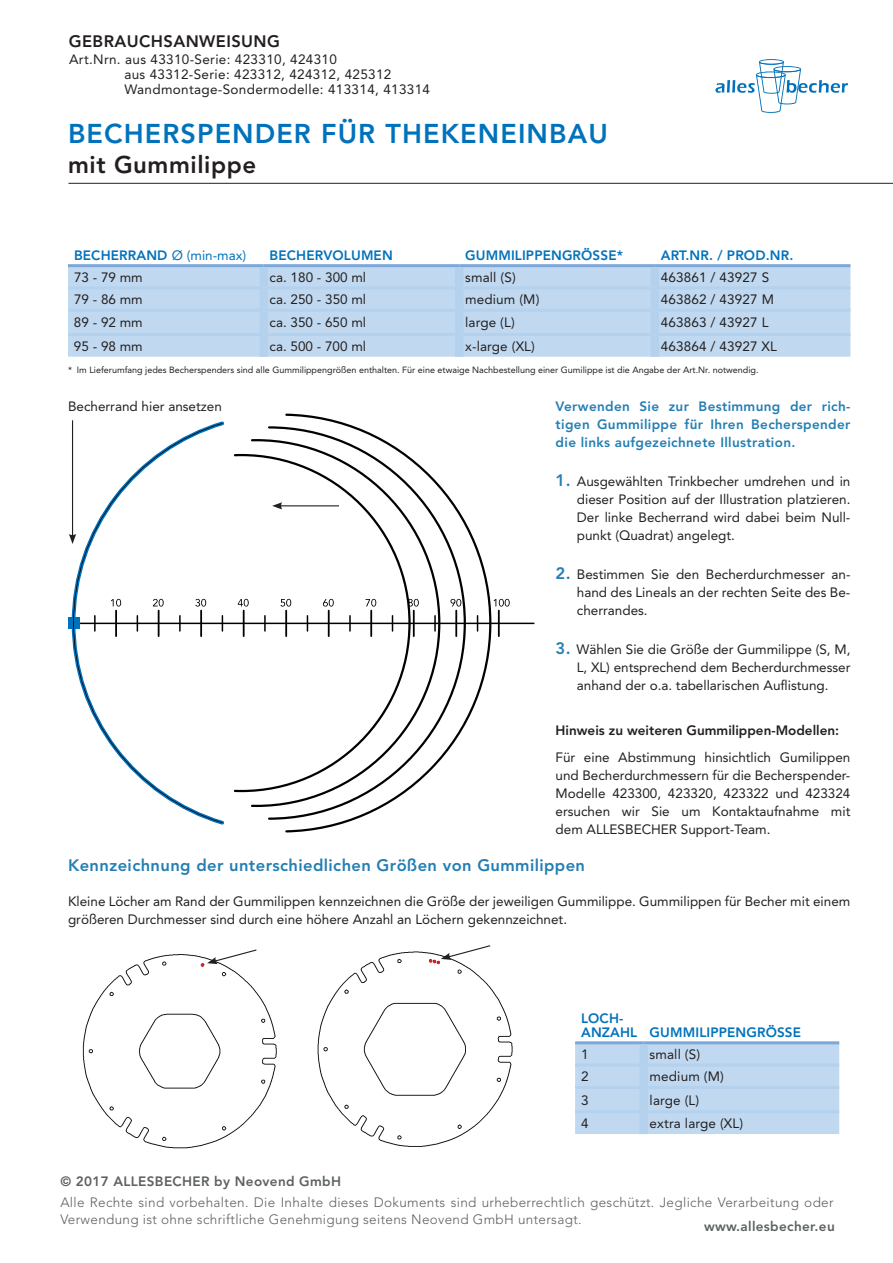
<style>
.page{position:relative;width:893px;height:1263px;background:#fff}
.page>*{position:absolute;margin:0;border:0;box-sizing:border-box;transform-origin:0 0}
.t1{font:800 27px "Avenir";letter-spacing:.04em;color:#0072bc}
.t2{font:800 24px "Avenir";letter-spacing:.025em;color:#231f20}
.t3{font:800 16.5px "Avenir";letter-spacing:.025em;color:#247eb3}
.t4{font:800 16.5px "Avenir";letter-spacing:.025em;color:#231f20}
.t5{font:13.5px/18px "Avenir";color:#231f20;text-align:justify}
.t6{font:300 13.5px/16.5px "Avenir";letter-spacing:.025em;color:#5d6162}
.t7{font:13.5px/15px "Avenir";letter-spacing:.025em;color:#231f20}
.t8{font:800 13.5px/18px "Avenir";letter-spacing:.025em;color:#247eb3;text-align:justify}
.t9{font:800 13.5px/13.5px "Avenir";letter-spacing:.01em;color:#0072bc}
.t10{font:800 13.5px "Avenir";letter-spacing:.025em;color:#5d6162}
.t11{font:800 13.5px "Avenir";color:#231f20}
.t12{font:9px "Avenir";color:#231f20}
.s1{font-weight:400}
.s2{font-weight:800;font-size:16.5px;color:#247eb3}
</style>
<div class="page">
<svg style="left:715px;top:59px;width:133px;height:54px"></svg>
<div style="left:68px;top:267px;width:782px;height:19px;background:#c1d9f0"></div>
<div style="left:68px;top:289px;width:782px;height:68px;background:#c1d9f0"></div>
<hr style="left:68px;top:286px;width:196px;height:3px;background:#b4d1ed">
<hr style="left:264px;top:286px;width:195px;height:3px;background:#b4d1ed">
<hr style="left:459px;top:286px;width:196px;height:3px;background:#b4d1ed">
<hr style="left:655px;top:286px;width:195px;height:3px;background:#b4d1ed">
<hr style="left:68px;top:309px;width:196px;height:3px;background:#b4d1ed">
<hr style="left:264px;top:309px;width:195px;height:3px;background:#b4d1ed">
<hr style="left:459px;top:309px;width:196px;height:3px;background:#b4d1ed">
<hr style="left:655px;top:309px;width:195px;height:3px;background:#b4d1ed">
<hr style="left:68px;top:333px;width:196px;height:3px;background:#b4d1ed">
<hr style="left:264px;top:333px;width:195px;height:3px;background:#b4d1ed">
<hr style="left:459px;top:333px;width:196px;height:3px;background:#b4d1ed">
<hr style="left:655px;top:333px;width:195px;height:3px;background:#b4d1ed">
<div style="left:259px;top:289px;width:9px;height:20px;background:#b4d1ed"></div>
<div style="left:455px;top:289px;width:8px;height:20px;background:#b4d1ed"></div>
<div style="left:651px;top:289px;width:8px;height:20px;background:#b4d1ed"></div>
<div style="left:259px;top:312px;width:9px;height:21px;background:#b4d1ed"></div>
<div style="left:455px;top:312px;width:8px;height:21px;background:#b4d1ed"></div>
<div style="left:651px;top:312px;width:8px;height:21px;background:#b4d1ed"></div>
<div style="left:259px;top:336px;width:9px;height:21px;background:#b4d1ed"></div>
<div style="left:455px;top:336px;width:8px;height:21px;background:#b4d1ed"></div>
<div style="left:651px;top:336px;width:8px;height:21px;background:#b4d1ed"></div>
<hr style="left:68px;top:264px;width:196px;height:3px;background:#7ca7d8">
<hr style="left:264px;top:264px;width:195px;height:3px;background:#7ca7d8">
<hr style="left:459px;top:264px;width:196px;height:3px;background:#7ca7d8">
<hr style="left:655px;top:264px;width:195px;height:3px;background:#7ca7d8">
<div style="left:259px;top:267px;width:9px;height:19px;background:#b3d1ed"></div>
<div style="left:455px;top:267px;width:8px;height:19px;background:#b3d1ed"></div>
<div style="left:651px;top:267px;width:8px;height:19px;background:#b3d1ed"></div>
<hr style="left:71px;top:623px;width:463px;height:1px;background:#000001">
<hr style="left:498px;top:610px;width:2px;height:27px;background:#000001">
<div style="left:68px;top:617px;width:11px;height:12px;background:#0072bc"></div>
<svg style="left:71px;top:420px;width:154px;height:405px"></svg>
<svg style="left:285px;top:414px;width:206px;height:418px"></svg>
<svg style="left:268px;top:426px;width:198px;height:394px"></svg>
<svg style="left:111px;top:599px;width:10px;height:7px"></svg>
<svg style="left:153px;top:599px;width:11px;height:7px"></svg>
<svg style="left:195px;top:599px;width:11px;height:7px"></svg>
<svg style="left:450px;top:599px;width:11px;height:7px"></svg>
<svg style="left:494px;top:599px;width:16px;height:7px"></svg>
<svg style="left:251px;top:439px;width:189px;height:368px"></svg>
<svg style="left:233px;top:453px;width:179px;height:340px"></svg>
<div style="left:575px;top:1044px;width:264px;height:90px;background:#c1d9f0"></div>
<hr style="left:575px;top:1063px;width:69px;height:3px;background:#b4d1ed">
<hr style="left:644px;top:1063px;width:195px;height:3px;background:#b4d1ed">
<hr style="left:575px;top:1086px;width:69px;height:3px;background:#b4d1ed">
<hr style="left:644px;top:1086px;width:195px;height:3px;background:#b4d1ed">
<hr style="left:575px;top:1110px;width:69px;height:3px;background:#b4d1ed">
<hr style="left:644px;top:1110px;width:195px;height:3px;background:#b4d1ed">
<div style="left:639px;top:1066px;width:9px;height:20px;background:#b4d1ed"></div>
<div style="left:639px;top:1089px;width:9px;height:21px;background:#b4d1ed"></div>
<div style="left:639px;top:1113px;width:9px;height:21px;background:#b4d1ed"></div>
<hr style="left:575px;top:1041px;width:69px;height:3px;background:#7ca7d8">
<hr style="left:644px;top:1041px;width:195px;height:3px;background:#7ca7d8">
<div style="left:639px;top:1044px;width:9px;height:19px;background:#b3d1ed"></div>
<hr style="left:68px;top:183px;width:825px;height:1px;background:#231f20">
<img style="left:82px;top:954px;width:195px;height:195px">
<img style="left:317px;top:951px;width:196px;height:196px">
<svg style="left:201px;top:949px;width:57px;height:18px"></svg>
<svg style="left:429px;top:945px;width:62px;height:19px"></svg>
<p class="t4" style="left:69px;top:31px;width:213px">GEBRAUCHSANWEISUNG</p>
<p class="t7" style="left:124px;top:52px;width:307px;text-indent:-55px">Art.Nrn. aus 43310-Serie: 423310, 424310<br>aus 43312-Serie: 423312, 424312, 425312<br>Wandmontage-Sondermodelle: 413314, 413314</p>
<h1 class="t1" style="left:68px;top:118px;width:541px">BECHERSPENDER FÜR THEKENEINBAU</h1>
<h2 class="t2" style="left:68px;top:150px;width:190px">mit Gummilippe</h2>
<p class="t9" style="left:74px;top:248px;width:174px">BECHERRAND <span class="s1">Ø (min-max)</span></p>
<p class="t9" style="left:270px;top:248px;width:125px">BECHERVOLUMEN</p>
<p class="t9" style="left:465px;top:248px;width:159px">GUMMILIPPENGRÖSSE*</p>
<p class="t9" style="left:661px;top:248px;width:134px">ART.NR. / PROD.NR.</p>
<p class="t5" style="left:74px;top:268px;width:70px">73 - 79 mm</p>
<p class="t5" style="left:270px;top:268px;width:98px">ca. 180 - 300 ml</p>
<p class="t5" style="left:465px;top:268px;width:52px">small (S)</p>
<p class="t5" style="left:661px;top:268px;width:110px">463861 / 43927 S</p>
<p class="t5" style="left:74px;top:291px;width:70px">79 - 86 mm</p>
<p class="t5" style="left:270px;top:291px;width:98px">ca. 250 - 350 ml</p>
<p class="t5" style="left:465px;top:291px;width:76px">medium (M)</p>
<p class="t5" style="left:661px;top:291px;width:115px">463862 / 43927 M</p>
<p class="t5" style="left:74px;top:314px;width:70px">89 - 92 mm</p>
<p class="t5" style="left:270px;top:314px;width:98px">ca. 350 - 650 ml</p>
<p class="t5" style="left:465px;top:314px;width:51px">large (L)</p>
<p class="t5" style="left:661px;top:314px;width:109px">463863 / 43927 L</p>
<p class="t5" style="left:74px;top:337px;width:70px">95 - 98 mm</p>
<p class="t5" style="left:270px;top:337px;width:98px">ca. 500 - 700 ml</p>
<p class="t5" style="left:465px;top:337px;width:71px">x-large (XL)</p>
<p class="t5" style="left:661px;top:337px;width:118px">463864 / 43927 XL</p>
<p class="t12" style="left:68px;top:365px;width:692px">* Im Lieferumfang jedes Becherspenders sind alle Gummilippengrößen enthalten. Für eine etwaige Nachbestellung einer Gumilippe ist die Angabe der Art.Nr. notwendig.</p>
<p class="t8" style="left:556px;top:397px;width:296px">Verwenden Sie zur Bestimmung der rich&shy;tigen Gummilippe für Ihren Becherspender die links aufgezeichnete Illustration.</p>
<p class="t5" style="left:577px;top:472px;width:275px;text-indent:-21px"><span class="s2">1.</span> Ausgewählten Trinkbecher umdrehen und in dieser Position auf der Illustration platzieren.<br>Der linke Becherrand wird dabei beim Null&shy;punkt (Quadrat) angelegt.</p>
<p class="t5" style="left:577px;top:565px;width:275px;text-indent:-21px"><span class="s2">2.</span> Bestimmen Sie den Becherdurchmesser an&shy;hand des Lineals an der rechten Seite des Be&shy;cherrandes.</p>
<p class="t5" style="left:577px;top:640px;width:275px;text-indent:-21px"><span class="s2">3.</span> Wählen Sie die Größe der Gummilippe (S, M, L, XL) entsprechend dem Becherdurchmesser anhand der o.a. tabellarischen Auflistung.</p>
<p class="t11" style="left:556px;top:722px;width:285px">Hinweis zu weiteren Gummilippen-Modellen:</p>
<p class="t5" style="left:556px;top:748px;width:296px">Für eine Abstimmung hinsichtlich Gumilippen und Becherdurchmessern für die Becherspender-Modelle 423300, 423320, 423322 und 423324 ersuchen wir Sie um Kontaktaufnahme mit dem ALLESBECHER Support-Team.</p>
<p class="t3" style="left:68px;top:856px;width:519px">Kennzeichnung der unterschiedlichen Größen von Gummilippen</p>
<p class="t5" style="left:68px;top:892px;width:784px">Kleine Löcher am Rand der Gummilippen kennzeichnen die Größe der jeweiligen Gummilippe. Gummilippen für Becher mit einem größeren Durchmesser sind durch eine höhere Anzahl an Löchern gekennzeichnet.</p>
<p class="t5" style="left:68px;top:397px;width:155px">Becherrand hier ansetzen</p>
<p class="t9" style="left:581px;top:1012px;width:221px">LOCH-<br>ANZAHL GUMMILIPPENGRÖSSE</p>
<p class="t5" style="left:581px;top:1045px;width:9px">1</p>
<p class="t5" style="left:650px;top:1045px;width:52px">small (S)</p>
<p class="t5" style="left:581px;top:1068px;width:9px">2</p>
<p class="t5" style="left:650px;top:1068px;width:76px">medium (M)</p>
<p class="t5" style="left:581px;top:1091px;width:9px">3</p>
<p class="t5" style="left:650px;top:1091px;width:51px">large (L)</p>
<p class="t5" style="left:581px;top:1114px;width:9px">4</p>
<p class="t5" style="left:650px;top:1114px;width:95px">extra large (XL)</p>
<p class="t10" style="left:60px;top:1174px;width:282px">© 2017 ALLESBECHER by Neovend GmbH</p>
<p class="t6" style="left:60px;top:1194px;width:775px">Alle Rechte sind vorbehalten. Die Inhalte dieses Dokuments sind urheberrechtlich geschützt. Jegliche Verarbeitung oder<br>Verwendung ist ohne schriftliche Genehmigung seitens Neovend GmbH untersagt.</p>
<p class="t10" style="left:704px;top:1218px;width:132px">www.allesbecher.eu</p>
</div>
